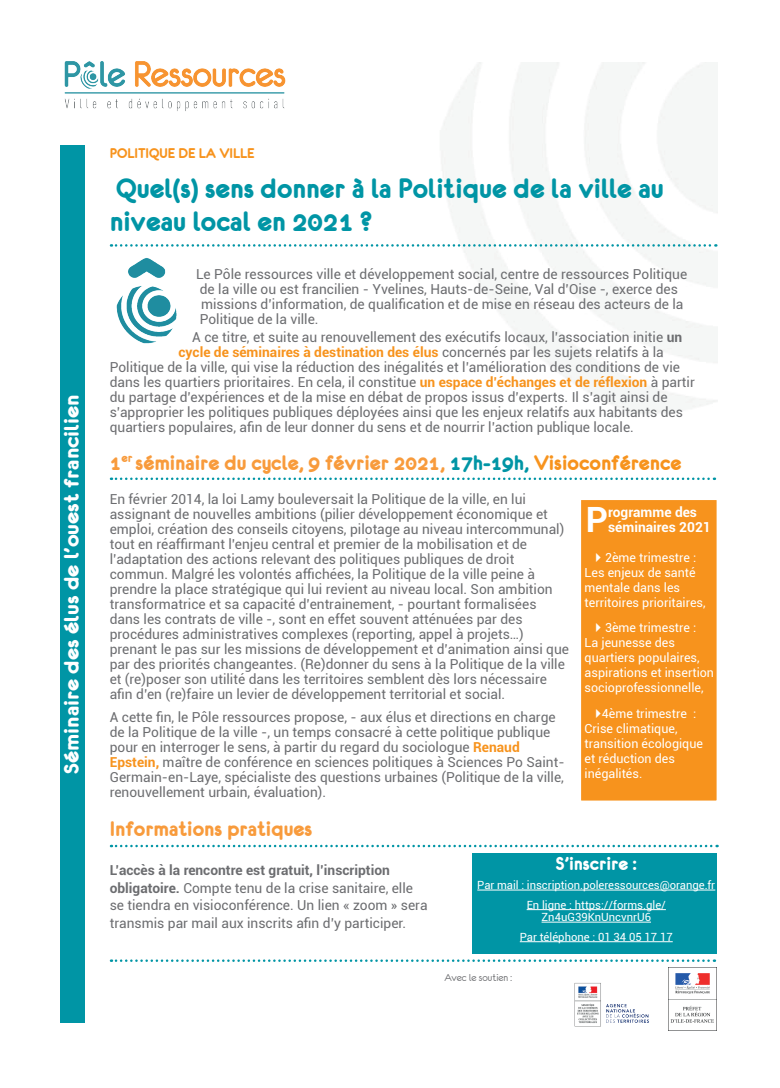
<style>
.page{position:relative;width:780px;height:1088px;background:#fff}
.page>*{position:absolute;margin:0;border:0;box-sizing:border-box;transform-origin:0 0}
.t1{font:700 34.88px "Roboto";color:#fff}
.t2{font:30px/33.8px "Eurofurencebold";color:#0095a5}
.t3{font:22.5px "Eurofurencebold";color:#f89b3c}
.t4{font:22.5px "Eurofurencebold";color:#fff;scale:1.1 1}
.t5{font:20px "Eurofurencebold";color:#fff}
.t6{font:15px "Eurofurencebold";color:#f7931d}
.t7{font:13.75px/15px "Roboto";color:#6c6d70}
.t8{font:700 13.75px "Roboto";color:#f7931d}
.t9{font:700 13.75px/15px "Roboto";color:#fff}
.t10{font:12.5px/15px "Roboto";color:#fff}
.t11{font:11.25px/19.6px "Roboto";color:#fff;text-align:center}
.t12{font:11.25px "Eurofurenceregular";color:#6c6d70}
.s1{font-weight:700}
.s2{font-weight:400;color:#6c6d70}
.s3{font-weight:700;color:#f7931d}
.s4{color:#0095a5}
.s5{color:#f7931d}
</style>
<div class="page">
<img style="left:441px;top:63px;width:276px;height:350px">
<img style="left:64px;top:61px;width:222px;height:50px">
<img style="left:116px;top:258px;width:61px;height:86px">
<svg style="left:111px;top:244px;width:605px;height:3px"></svg>
<div style="left:60px;top:145px;width:25px;height:878px;background:#0095a5"></div>
<svg style="left:111px;top:477px;width:604px;height:3px"></svg>
<img style="left:574px;top:983px;width:75px;height:43px">
<img style="left:669px;top:973px;width:47px;height:58px">
<div style="left:472px;top:853px;width:244px;height:101px;background:#0095a5"></div>
<hr style="left:477px;top:890px;width:238px;height:1px;background:#fff">
<hr style="left:526px;top:909px;width:140px;height:1px;background:#fff">
<hr style="left:541px;top:922px;width:110px;height:1px;background:#fff">
<hr style="left:520px;top:941px;width:152px;height:1px;background:#fff">
<svg style="left:111px;top:845px;width:606px;height:2px"></svg>
<svg style="left:111px;top:959px;width:604px;height:3px"></svg>
<div style="left:580px;top:499px;width:137px;height:302px;background:#f7931d"></div>
<div style="left:580px;top:499px;width:137px;height:303px;border:1px solid #fff"></div>
<h3 class="t4" style="left:60px;top:773px;width:346px;rotate:-90deg">Séminaire des élus de l’ouest francilien</h3>
<p class="t6" style="left:110px;top:145px;width:146px">POLITIQUE DE LA VILLE</p>
<h2 class="t2" style="left:110px;top:171px;width:555px">Quel(s) sens donner à la Politique de la ville au niveau local en 2021 ?</h2>
<p class="t7" style="left:196px;top:266px;width:492px">Le Pôle ressources ville et développement social, centre de ressources Politique de la ville ou est francilien - Yvelines, Hauts-de-Seine, Val d’Oise -, exerce des missions d’information, de qualification et de mise en réseau des acteurs de la Politique de la ville.</p>
<p class="t7" style="left:192px;top:329px;width:491px">A ce titre, et suite au renouvellement des exécutifs locaux, l’association initie <span class="s1">un</span></p>
<p class="t8" style="left:178px;top:343px;width:487px">cycle de séminaires à destination des élus <span class="s2">concernés par les sujets relatifs à la</span></p>
<p class="t7" style="left:110px;top:359px;width:571px">Politique de la ville, qui vise la réduction des inégalités et l’amélioration des conditions de vie</p>
<p class="t7" style="left:110px;top:374px;width:586px">dans les quartiers prioritaires. En cela, il constitue <span class="s3">un espace d’échanges et de réflexion</span> à partir</p>
<p class="t7" style="left:110px;top:389px;width:559px">du partage d’expériences et de la mise en débat de propos issus d’experts. Il s’agit ainsi de</p>
<p class="t7" style="left:110px;top:404px;width:574px">s’approprier les politiques publiques déployées ainsi que les enjeux relatifs aux habitants des</p>
<p class="t7" style="left:110px;top:419px;width:525px">quartiers populaires, afin de leur donner du sens et de nourrir l’action publique locale.</p>
<h3 class="t3" style="left:110px;top:451px;width:573px">1<sup>er</sup> séminaire du cycle, 9 février 2021, <span class="s4">17h-19h,</span> <span class="s5">Visioconférence</span></h3>
<p class="t7" style="left:110px;top:491px;width:461px">En février 2014, la loi Lamy bouleversait la Politique de la ville, en lui assignant de nouvelles ambitions (pilier développement économique et emploi, création des conseils citoyens, pilotage au niveau intercommunal) tout en réaffirmant l’enjeu central et premier de la mobilisation et de l’adaptation des actions relevant des politiques publiques de droit commun. Malgré les volontés affichées, la Politique de la ville peine à prendre la place stratégique qui lui revient au niveau local. Son ambition transformatrice et sa capacité d’entrainement, - pourtant formalisées dans les contrats de ville -, sont en effet souvent atténuées par des procédures administratives complexes (reporting, appel à projets…) prenant le pas sur les missions de développement et d’animation ainsi que par des priorités changeantes. (Re)donner du sens à la Politique de la ville et (re)poser son utilité dans les territoires semblent dès lors nécessaire afin d’en (re)faire un levier de développement territorial et social.</p>
<p class="t7" style="left:110px;top:709px;width:456px">A cette fin, le Pôle ressources propose, - aux élus et directions en charge de la Politique de la ville -, un temps consacré à cette politique publique pour en interroger le sens, à partir du regard du sociologue <span class="s3">Renaud Epstein,</span> maître de conférence en sciences politiques à Sciences Po Saint-Germain-en-Laye, spécialiste des questions urbaines (Politique de la ville, renouvellement urbain, évaluation).</p>
<h1 class="t1" style="left:586px;top:495px;width:24px">P</h1>
<p class="t9" style="left:608px;top:504px;width:104px">rogramme des séminaires 2021</p>
<p class="t10" style="left:584px;top:549px;width:122px;text-indent:20px">2ème trimestre :<br>Les enjeux de santé mentale dans les territoires prioritaires,</p>
<p class="t10" style="left:584px;top:620px;width:131px;text-indent:20px">3ème trimestre :<br>La jeunesse des quartiers populaires, aspirations et insertion socioprofessionnelle,</p>
<p class="t10" style="left:584px;top:705px;width:120px;text-indent:17px">4ème trimestre :<br>Crise climatique, transition écologique et réduction des inégalités.</p>
<h3 class="t3" style="left:110px;top:818px;width:204px">Informations pratiques</h3>
<p class="t7" style="left:110px;top:861px;width:319px;line-height:17.5px"><span class="s1">L’accès à la rencontre est gratuit, l’inscription obligatoire.</span> Compte tenu de la crise sanitaire, elle se tiendra en visioconférence. Un lien « zoom » sera transmis par mail aux inscrits afin d’y participer.</p>
<h3 class="t5" style="left:556px;top:853px;width:82px">S’inscrire :</h3>
<p class="t11" style="left:477px;top:875px;width:239px">Par mail : inscription.poleressources@orange.fr<br>En ligne : https://forms.gle/</p>
<p class="t11" style="left:520px;top:907px;width:154px">Zn4uG39KnUncvnrU6<br>Par téléphone : 01 34 05 17 17</p>
<p class="t12" style="left:444px;top:972px;width:69px">Avec le soutien :</p>
</div>
